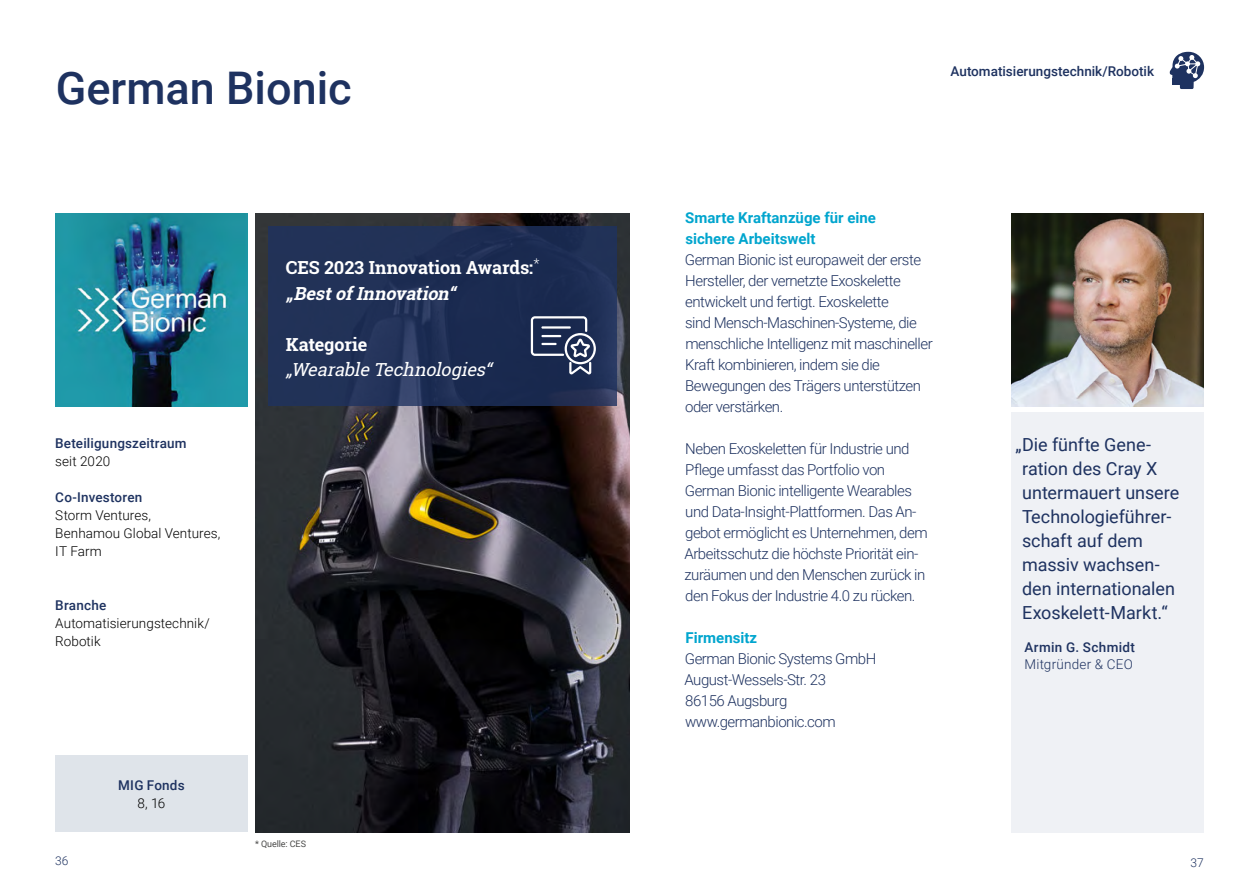
<style>
.page{position:relative;width:1259px;height:893px;background:#fff}
.page>*{position:absolute;margin:0;border:0;box-sizing:border-box;transform-origin:0 0}
.t1{font:500 45px "Roboto";color:#1e3260}
.t2{font:18px/24px "Roboto";color:#1e3260}
.t3{font:700 18px/25.5px "Roboto Slab";letter-spacing:-.01em;color:#fff}
.t4{font:italic 18px "Roboto Slab";color:#fff}
.t5{font:300 15px/21px "Roboto";letter-spacing:-.03em;color:#1e3260}
.t6{font:700 15px/21px "Roboto";color:#00a5ce}
.t7{font:500 13.5px "Roboto";letter-spacing:.01em;color:#1e3260}
.t8{font:300 13.5px/18px "Roboto";letter-spacing:.005em;color:#000}
.t9{font:300 13.5px "Roboto";letter-spacing:.015em;color:#1e3260}
.t10{font:300 12px "Roboto";color:#1e3260}
.t11{font:9px "Roboto";letter-spacing:-.01em;color:#4a4a49}
.s1{font-style:italic}
</style>
<div class="page">
<svg style="left:1169px;top:52px;width:35px;height:37px"></svg>
<div style="left:1172px;top:78px;width:8px;height:6px;background:#1e3260"></div>
<img style="left:55px;top:214px;width:193px;height:192px">
<div style="left:55px;top:755px;width:193px;height:77px;background:#dfe4ea"></div>
<img style="left:1011px;top:214px;width:192px;height:192px">
<div style="left:1011px;top:412px;width:192px;height:420px;background:#eff1f5"></div>
<img style="left:255px;top:214px;width:374px;height:618px">
<div style="left:268px;top:226px;width:349px;height:180px;background:#213157"></div>
<svg style="left:531px;top:316px;width:65px;height:58px"></svg>
<h1 class="t1" style="left:56px;top:56px;width:297px">German Bionic</h1>
<p class="t7" style="left:55px;top:433px;width:133px">Beteiligungszeitraum</p>
<p class="t8" style="left:55px;top:451px;width:57px">seit 2020</p>
<p class="t7" style="left:55px;top:487px;width:89px">Co-Investoren</p>
<p class="t8" style="left:55px;top:505px;width:166px">Storm Ventures,<br>Benhamou Global Ventures,<br>IT Farm</p>
<p class="t7" style="left:55px;top:595px;width:53px">Branche</p>
<p class="t8" style="left:55px;top:613px;width:156px">Automatisierungstechnik/<br>Robotik</p>
<p class="t3" style="left:286px;top:254px;width:255px">CES 2023 Innovation Awards:<sup>* </sup><span class="s1">„BestofInnovation“</span></p>
<p class="t3" style="left:286px;top:331px;width:83px">Kategorie</p>
<p class="t4" style="left:286px;top:357px;width:212px">„Wearable Technologies“</p>
<p class="t7" style="left:118px;top:775px;width:68px">MIG Fonds</p>
<p class="t8" style="left:137px;top:793px;width:29px">8, 16</p>
<p class="t11" style="left:255px;top:838px;width:52px">* Quelle: CES</p>
<p class="t7" style="left:950px;top:62px;width:205px">Automatisierungstechnik/Robotik</p>
<p class="t6" style="left:685px;top:207px;width:192px">Smarte Kraftanzüge für eine sichere Arbeitswelt</p>
<p class="t5" style="left:685px;top:249px;width:249px">German Bionic ist europaweit der erste Hersteller, der vernetzte Exoskelette entwickelt und fertigt. Exoskelette<br>sind Mensch-Maschinen-Systeme, die menschliche Intelligenz mit maschineller Kraft kombinieren, indem sie die Bewegungen des Trägers unterstützen oder verstärken.</p>
<p class="t5" style="left:684px;top:438px;width:245px">Neben Exoskeletten für Industrie und Pflege umfasst das Portfolio von German Bionic intelligente Wearables und Data-Insight-Plattformen. Das An&shy;gebot ermöglicht es Unternehmen, dem Arbeitsschutz die höchste Priorität ein&shy;zuräumen und den Menschen zurück in den Fokus der Industrie 4.0 zu rücken.</p>
<p class="t6" style="left:685px;top:627px;width:73px">Firmensitz</p>
<p class="t5" style="left:684px;top:648px;width:193px">German Bionic Systems GmbH<br>August-Wessels-Str. 23<br>86156 Augsburg www.germanbionic.com</p>
<p class="t2" style="left:1022px;top:432px;width:159px;text-indent:-7px">„Die fünfte Gene&shy;ration des Cray X untermauert unsere<br>Technologieführer&shy;schaft auf dem massiv wachsen&shy;den internationalen<br>Exoskelett-Markt.“</p>
<p class="t7" style="left:1024px;top:638px;width:112px">Armin G. Schmidt</p>
<p class="t9" style="left:1024px;top:654px;width:110px">Mitgründer &amp; CEO</p>
<p class="t10" style="left:55px;top:853px;width:15px">36</p>
<p class="t10" style="left:1190px;top:854px;width:15px">37</p>
</div>
